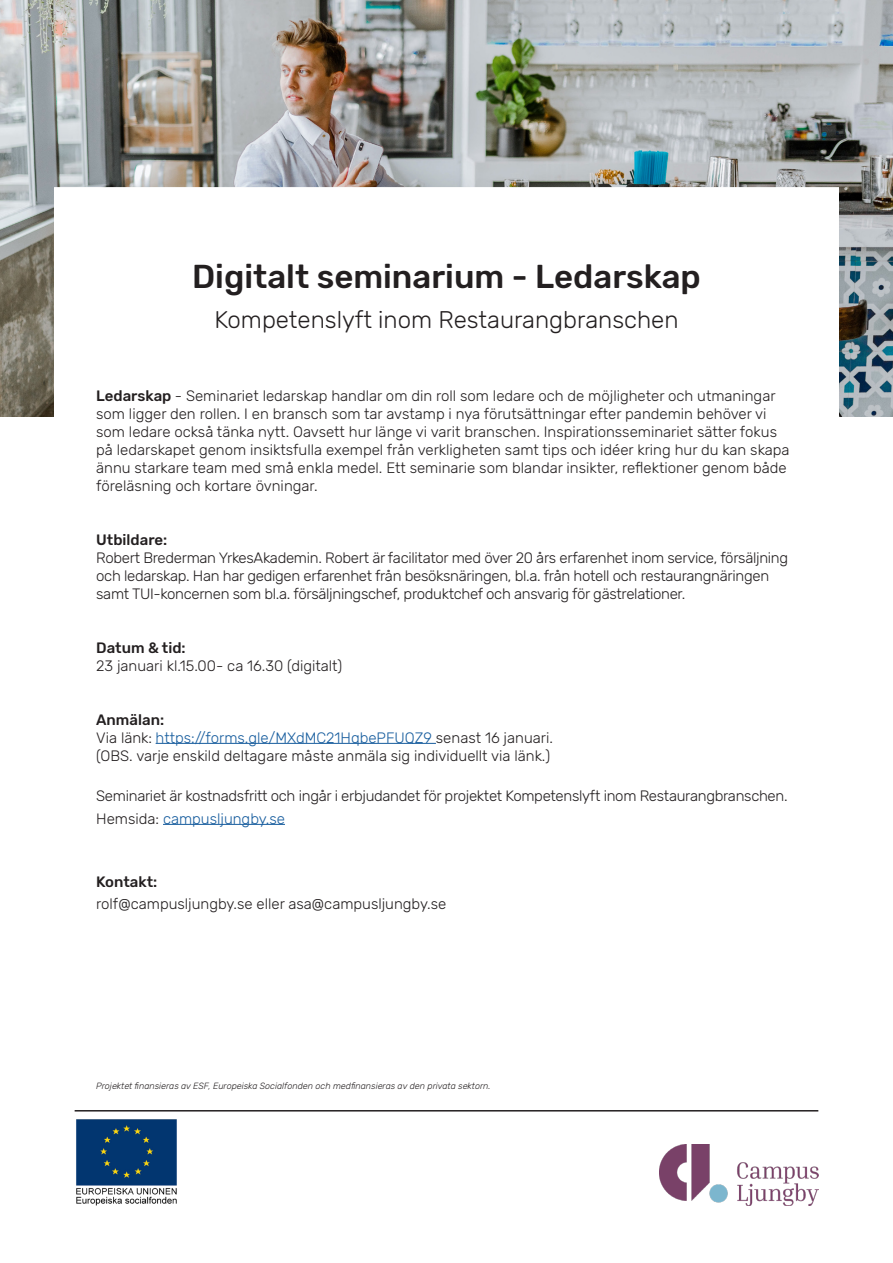
<style>
.page{position:relative;width:893px;height:1263px;background:#fff}
.page>*{position:absolute;margin:0;border:0;box-sizing:border-box;transform-origin:0 0}
.t1{font:500 33px "Rubik";color:#231f20}
.t2{font:300 24px "Rubik";color:#231f20}
.t3{font:300 15px/18px "Rubik";color:#231f20}
.t4{font:300 15px/18px "Rubik";letter-spacing:-.02em;color:#231f20}
.t5{font:300 15px "Rubik";color:#175d9e}
.t6{font:500 15px "Rubik";color:#231f20}
.t7{font:italic 300 9px "Rubik";color:#231f20}
.s1{font-weight:500}
.s2{color:#231f20}
</style>
<div class="page">
<img style="left:0;top:0;width:893px;height:417px">
<div style="left:54px;top:187px;width:785px;height:804px;background:#fff"></div>
<hr style="left:156px;top:743px;width:280px;height:1px;background:#175d9e">
<hr style="left:163px;top:824px;width:122px;height:1px;background:#175d9e">
<hr style="left:75px;top:1110px;width:743px;height:1px;background:#231f20">
<img style="left:659px;top:1144px;width:159px;height:61px">
<img style="left:76px;top:1119px;width:101px;height:86px">
<p class="t1" style="left:192px;top:258px;width:510px">Digitalt seminarium - Ledarskap</p>
<p class="t2" style="left:214px;top:306px;width:465px">Kompetenslyft inom Restaurangbranschen</p>
<p class="t3" style="left:96px;top:387px;width:695px"><span class="s1">Ledarskap</span> - Seminariet ledarskap handlar om din roll som ledare och de möjligheter och utmaningar som ligger den rollen. I en bransch som tar avstamp i nya förutsättningar efter pandemin behöver vi som ledare också tänka nytt. Oavsett hur länge vi varit branschen. Inspirationsseminariet sätter fokus på ledarskapet genom insiktsfulla exempel från verkligheten samt tips och idéer kring hur du kan skapa ännu starkare team med små enkla medel. Ett seminarie som blandar insikter, reflektioner genom både föreläsning och kortare övningar.</p>
<p class="t6" style="left:96px;top:531px;width:73px">Utbildare:</p>
<p class="t4" style="left:96px;top:549px;width:693px">Robert Brederman YrkesAkademin. Robert är facilitator med över 20 års erfarenhet inom service, försäljning och ledarskap. Han har gedigen erfarenhet från besöksnäringen, bl.a. från hotell och restaurangnäringen samt TUI-koncernen som bl.a. försäljningschef, produktchef och ansvarig för gästrelationer.</p>
<p class="t6" style="left:96px;top:639px;width:91px">Datum &amp; tid:</p>
<p class="t3" style="left:96px;top:657px;width:247px">23 januari kl.15.00- ca 16.30 (digitalt)</p>
<p class="t6" style="left:96px;top:711px;width:69px">Anmälan:</p>
<p class="t5" style="left:96px;top:729px;width:458px"><span class="s2">Via länk:</span> https://forms.gle/MXdMC21HqbePFUQZ9 <span class="s2">senast 16 januari.</span></p>
<p class="t3" style="left:96px;top:747px;width:456px">(OBS. varje enskild deltagare måste anmäla sig individuellt via länk.)</p>
<p class="t4" style="left:96px;top:787px;width:693px">Seminariet är kostnadsfritt och ingår i erbjudandet för projektet Kompetenslyft inom Restaurangbranschen.</p>
<p class="t5" style="left:96px;top:810px;width:190px"><span class="s2">Hemsida:</span> campusljungby.se</p>
<p class="t6" style="left:96px;top:873px;width:63px">Kontakt:</p>
<p class="t3" style="left:96px;top:895px;width:352px">rolf@campusljungby.se eller asa@campusljungby.se</p>
<p class="t7" style="left:96px;top:1081px;width:396px">Projektet finansieras av ESF, Europeiska Socialfonden och medfinansieras av den privata sektorn.</p>
</div>
